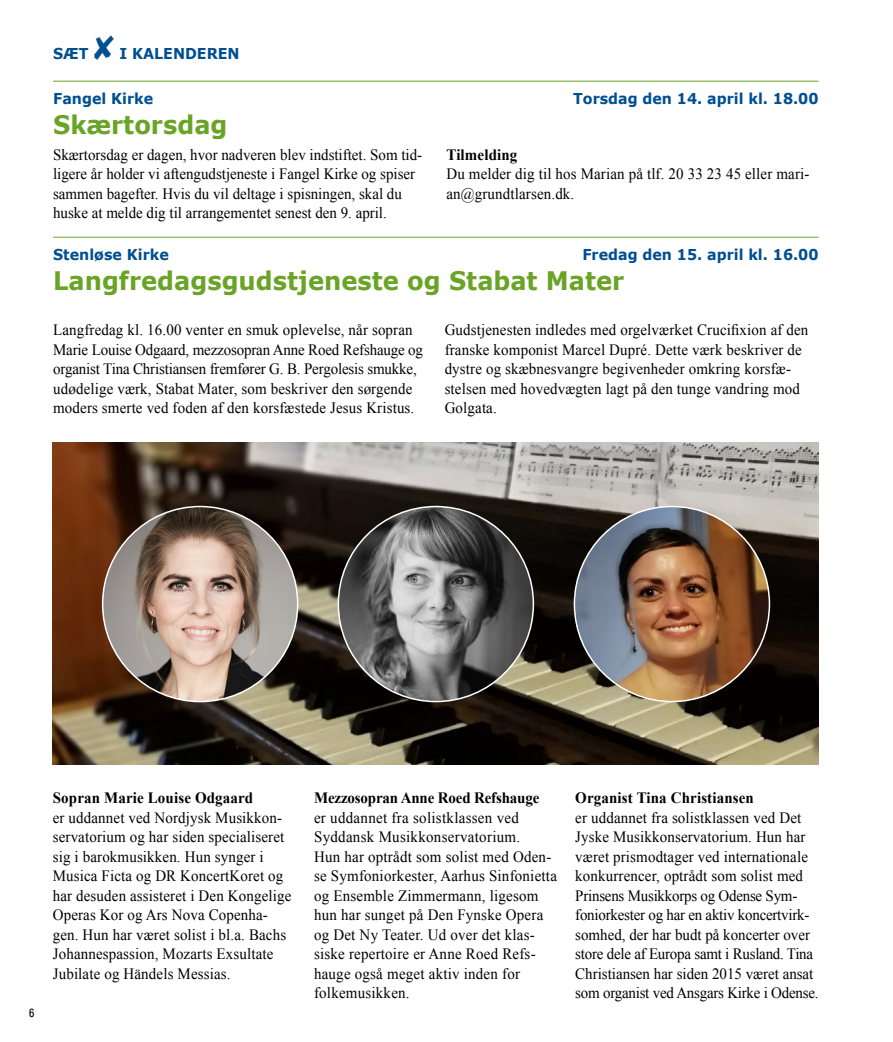
<style>
.page{position:relative;width:893px;height:1042px;background:#fff}
.page>*{position:absolute;margin:0;border:0;box-sizing:border-box;transform-origin:0 0}
.t1{font:700 25.5px "Verdana";color:#6aa426;scale:.95 1}
.t2{font:15.75px/19.5px "Times New Roman";letter-spacing:.01em;color:#000;scale:.95 1}
.t3{font:700 15.75px "Times New Roman";letter-spacing:.01em;color:#000;scale:.95 1}
.t4{font:700 15.75px "Times New Roman";letter-spacing:-.01em;color:#000;scale:.95 1}
.t5{font:700 15px "Verdana";color:#004f91;scale:.95 1}
.t6{font:condensed 12px "Univers LT Std";color:#000}
</style>
<div class="page">
<img style="left:53px;top:442px;width:765px;height:322px">
<hr style="left:53px;top:81px;width:766px;height:1px;background:#6aa426">
<hr style="left:53px;top:237px;width:766px;height:1px;background:#6aa426">
<img style="left:103px;top:507px;width:195px;height:194px">
<img style="left:574px;top:506px;width:195px;height:195px;border-radius:97px">
<img style="left:338px;top:507px;width:195px;height:194px">
<p class="t5" style="left:53px;top:44px;width:198px">SÆT ✘ I KALENDEREN</p>
<p class="t5" style="left:53px;top:89px;width:107px">Fangel Kirke</p>
<p class="t5" style="left:573px;top:89px;width:260px">Torsdag den 14. april kl. 18.00</p>
<h1 class="t1" style="left:53px;top:108px;width:185px">Skærtorsdag</h1>
<p class="t2" style="left:53px;top:144px;width:390px">Skærtorsdag er dagen, hvor nadveren blev indstiftet. Som tid&shy;ligere år holder vi aftengudstjeneste i Fangel Kirke og spiser sammen bagefter. Hvis du vil deltage i spisningen, skal du huske at melde dig til arrangementet senest den 9. april.</p>
<p class="t3" style="left:446px;top:143px;width:76px">Tilmelding</p>
<p class="t2" style="left:446px;top:164px;width:383px">Du melder dig til hos Marian på tlf. 20 33 23 45 eller mari&shy;an@grundtlarsen.dk.</p>
<p class="t5" style="left:53px;top:245px;width:123px">Stenløse Kirke</p>
<p class="t5" style="left:582px;top:245px;width:250px">Fredag den 15. april kl. 16.00</p>
<h1 class="t1" style="left:53px;top:264px;width:603px">Langfredagsgudstjeneste og Stabat Mater</h1>
<p class="t2" style="left:53px;top:320px;width:391px">Langfredag kl. 16.00 venter en smuk oplevelse, når sopran Marie Louise Odgaard, mezzosopran Anne Roed Refshauge og organist Tina Christiansen fremfører G. B. Pergolesis smukke, udødelige værk, Stabat Mater, som beskriver den sørgende moders smerte ved foden af den korsfæstede Jesus Kristus.</p>
<p class="t2" style="left:445px;top:320px;width:384px">Gudstjenesten indledes med orgelværket Crucifixion af den franske komponist Marcel Dupré. Dette værk beskriver de dystre og skæbnesvangre begivenheder omkring korsfæ&shy;stelsen med hovedvægten lagt på den tunge vandring mod Golgata.</p>
<p class="t6" style="left:29px;top:1005px;width:7px">6</p>
<p class="t3" style="left:53px;top:787px;width:213px">Sopran Marie Louise Odgaard</p>
<p class="t2" style="left:53px;top:807px;width:253px">er uddannet ved Nordjysk Musikkon&shy;servatorium og har siden specialiseret sig i barokmusikken. Hun synger i Musica Ficta og DR KoncertKoret og har desuden assisteret i Den Kongelige Operas Kor og Ars Nova Copenha&shy;gen. Hun har været solist i bl.a. Bachs Johannespassion, Mozarts Exsultate Jubilate og Händels Messias.</p>
<p class="t4" style="left:314px;top:787px;width:239px">Mezzosopran Anne Roed Refshauge</p>
<p class="t2" style="left:314px;top:807px;width:257px">er uddannet fra solistklassen ved<br>Syddansk Musikkonservatorium.<br>Hun har optrådt som solist med Oden&shy;se Symfoniorkester, Aarhus Sinfonietta og Ensemble Zimmermann, ligesom hun har sunget på Den Fynske Opera og Det Ny Teater. Ud over det klas&shy;siske repertoire er Anne Roed Refs&shy;hauge også meget aktiv inden for folke-musikken.</p>
<p class="t3" style="left:575px;top:787px;width:190px">Organist Tina Christiansen</p>
<p class="t2" style="left:575px;top:807px;width:258px">er uddannet fra solistklassen ved Det Jyske Musikkonservatorium. Hun har været prismodtager ved internationale konkurrencer, optrådt som solist med Prinsens Musikkorps og Odense Sym&shy;foniorkester og har en aktiv koncertvirk&shy;somhed, der har budt på koncerter over store dele af Europa samt i Rusland. Tina Christiansen har siden 2015 været ansat som organist ved Ansgars Kirke i Odense.</p>
</div>
